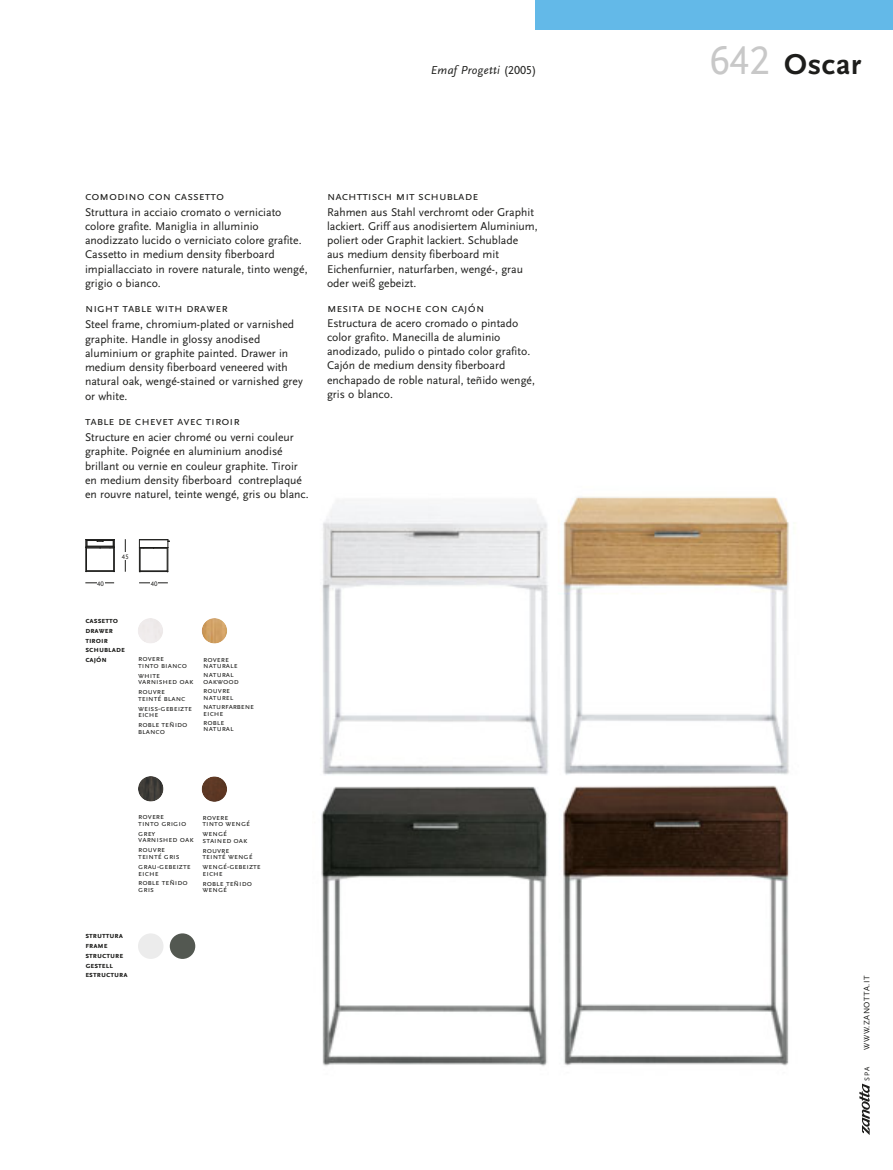
<style>
.page{position:relative;width:893px;height:1170px;background:#fff}
.page>*{position:absolute;margin:0;border:0;box-sizing:border-box;transform-origin:0 0}
.t1{font:700 30px "Scala Sans";letter-spacing:.025em;color:#1d1d1b}
.t2{font:12.45px "Scala Sans LF Caps";color:#1d1d1b}
.t3{font:italic 12px "Scala Sans";letter-spacing:.025em;color:#1d1d1b}
.t4{font:11.7px/14.2px "Scala Sans";color:#1d1d1b}
.t5{font:8.25px/6.8px "Scala Sans Caps";color:#1d1d1b}
.t6{font:700 8.25px/9.8px "Scala Sans Caps";color:#1d1d1b}
.t7{font:8.25px/6.8px "Scala Sans Caps";letter-spacing:-.02em;color:#1d1d1b}
.t8{font:8.25px "Scala Sans LF";letter-spacing:.06em;color:#1d1d1b}
.t9{font:7.2px "Scala Sans";color:#1d1d1b}
.t10{font:6.75px "Scala Sans LF";color:#1d1d1b}
.s1{font-family:"Scala Sans LF Caps";font-style:normal}
.s2{font-family:"Scala Sans LF Caps";font-weight:400;font-size:42px;color:#c8c8c8}
</style>
<div class="page">
<svg style="left:859px;top:1083px;width:11px;height:51px"></svg>
<img style="left:321px;top:786px;width:227px;height:280px">
<img style="left:563px;top:785px;width:226px;height:281px">
<img style="left:563px;top:496px;width:226px;height:279px">
<img style="left:322px;top:500px;width:226px;height:275px">
<div style="left:536px;top:0;width:357px;height:30px;background:#63b9e8"></div>
<div style="left:138px;top:933px;width:26px;height:25px;background:#ececec;border-radius:50%"></div>
<div style="left:170px;top:933px;width:25px;height:25px;background:#535851;border-radius:50%"></div>
<img style="left:202px;top:776px;width:25px;height:25px;border-radius:50%">
<img style="left:138px;top:776px;width:26px;height:25px;border-radius:50%">
<svg style="left:85px;top:539px;width:30px;height:33px"></svg>
<svg style="left:139px;top:539px;width:31px;height:33px"></svg>
<hr style="left:125px;top:539px;width:1px;height:32px;background:#1d1d1b">
<div style="left:119px;top:552px;width:12px;height:8px;background:#fff"></div>
<svg style="left:85px;top:582px;width:29px;height:1px"></svg>
<div style="left:97px;top:579px;width:7px;height:8px;background:#fff"></div>
<svg style="left:139px;top:582px;width:29px;height:1px"></svg>
<div style="left:150px;top:579px;width:8px;height:8px;background:#fff"></div>
<img style="left:202px;top:618px;width:25px;height:25px;border-radius:50%">
<p class="t3" style="left:431px;top:65px;width:107px">Emaf Progetti <span class="s1">(2005)</span></p>
<p class="t2" style="left:85px;top:188px;width:141px">comodino con cassetto</p>
<p class="t4" style="left:85px;top:205px;width:224px">Struttura in acciaio cromato o verniciato colore grafite. Maniglia in alluminio anodizzato lucido o verniciato colore grafite.<br>Cassetto in medium density fiberboard impiallacciato in rovere naturale, tinto wengé, grigio o bianco.</p>
<p class="t2" style="left:85px;top:301px;width:144px">night table with drawer</p>
<p class="t4" style="left:85px;top:318px;width:219px">Steel frame, chromium-plated or varnished graphite. Handle in glossy anodised aluminium or graphite painted. Drawer in medium density fiberboard veneered with natural oak, wengé-stained or varnished grey or white.</p>
<p class="t2" style="left:85px;top:413px;width:156px">table de chevet avec tiroir</p>
<p class="t4" style="left:85px;top:431px;width:225px">Structure en acier chromé ou verni couleur graphite. Poignée en aluminium anodisé brillant ou vernie en couleur graphite. Tiroir en medium density fiberboard contreplaqué en rouvre naturel, teinte wengé, gris ou blanc.</p>
<p class="t2" style="left:327px;top:188px;width:153px">nachttisch mit schublade</p>
<p class="t4" style="left:327px;top:205px;width:212px">Rahmen aus Stahl verchromt oder Graphit lackiert. Griff aus anodisiertem Aluminium, poliert oder Graphit lackiert. Schublade aus medium density fiberboard mit Eichenfurnier, naturfarben, wengé-, grau oder weiß gebeizt.</p>
<p class="t2" style="left:327px;top:301px;width:159px">mesita de noche con cajón</p>
<p class="t4" style="left:327px;top:316px;width:209px">Estructura de acero cromado o pintado color grafito. Manecilla de aluminio anodizado, pulido o pintado color grafito.<br>Cajón de medium density fiberboard enchapado de roble natural, teñido wengé, gris o blanco.</p>
<p class="t10" style="left:122px;top:553px;width:8px">45</p>
<p class="t10" style="left:97px;top:580px;width:8px">40</p>
<p class="t10" style="left:151px;top:580px;width:8px">40</p>
<p class="t6" style="left:85px;top:615px;width:41px">cassetto drawer tiroir schublade cajón</p>
<p class="t5" style="left:138px;top:655px;width:51px">rovere<br>tinto bianco</p>
<p class="t5" style="left:138px;top:671px;width:57px">white varnished oak</p>
<p class="t5" style="left:138px;top:688px;width:49px">rouvre teinté blanc</p>
<p class="t5" style="left:138px;top:704px;width:55px">weiss-gebeizte eiche</p>
<p class="t5" style="left:138px;top:721px;width:51px">roble teñido blanco</p>
<p class="t5" style="left:203px;top:655px;width:36px">rovere naturale</p>
<p class="t5" style="left:203px;top:671px;width:37px">natural oakwood</p>
<p class="t5" style="left:203px;top:686px;width:32px">rouvre naturel</p>
<p class="t7" style="left:203px;top:702px;width:52px">naturfarbene eiche</p>
<p class="t5" style="left:203px;top:718px;width:32px">roble natural</p>
<p class="t5" style="left:138px;top:812px;width:50px">rovere tinto grigio</p>
<p class="t5" style="left:138px;top:829px;width:57px">grey varnished oak</p>
<p class="t5" style="left:138px;top:845px;width:43px">rouvre teinté gris</p>
<p class="t5" style="left:138px;top:862px;width:54px">grau-gebeizte eiche</p>
<p class="t5" style="left:138px;top:878px;width:51px">roble teñido gris</p>
<p class="t5" style="left:203px;top:813px;width:49px">rovere tinto wengé</p>
<p class="t5" style="left:203px;top:829px;width:47px">wengé stained oak</p>
<p class="t5" style="left:203px;top:846px;width:52px">rouvre teinté wengé</p>
<p class="t5" style="left:203px;top:862px;width:60px">wengé-gebeizte eiche</p>
<p class="t5" style="left:203px;top:879px;width:51px">roble teñido wengé</p>
<p class="t6" style="left:85px;top:930px;width:44px">struttura frame structure gestell estructura</p>
<h1 class="t1" style="left:709px;top:51px;width:154px"><span class="s2">642</span> Oscar</h1>
<p class="t8" style="left:863px;top:1049px;width:75px;rotate:-90deg">WWW.ZANOTTA.IT</p>
<p class="t9" style="left:864px;top:1080px;width:15px;rotate:-90deg">SPA</p>
</div>
